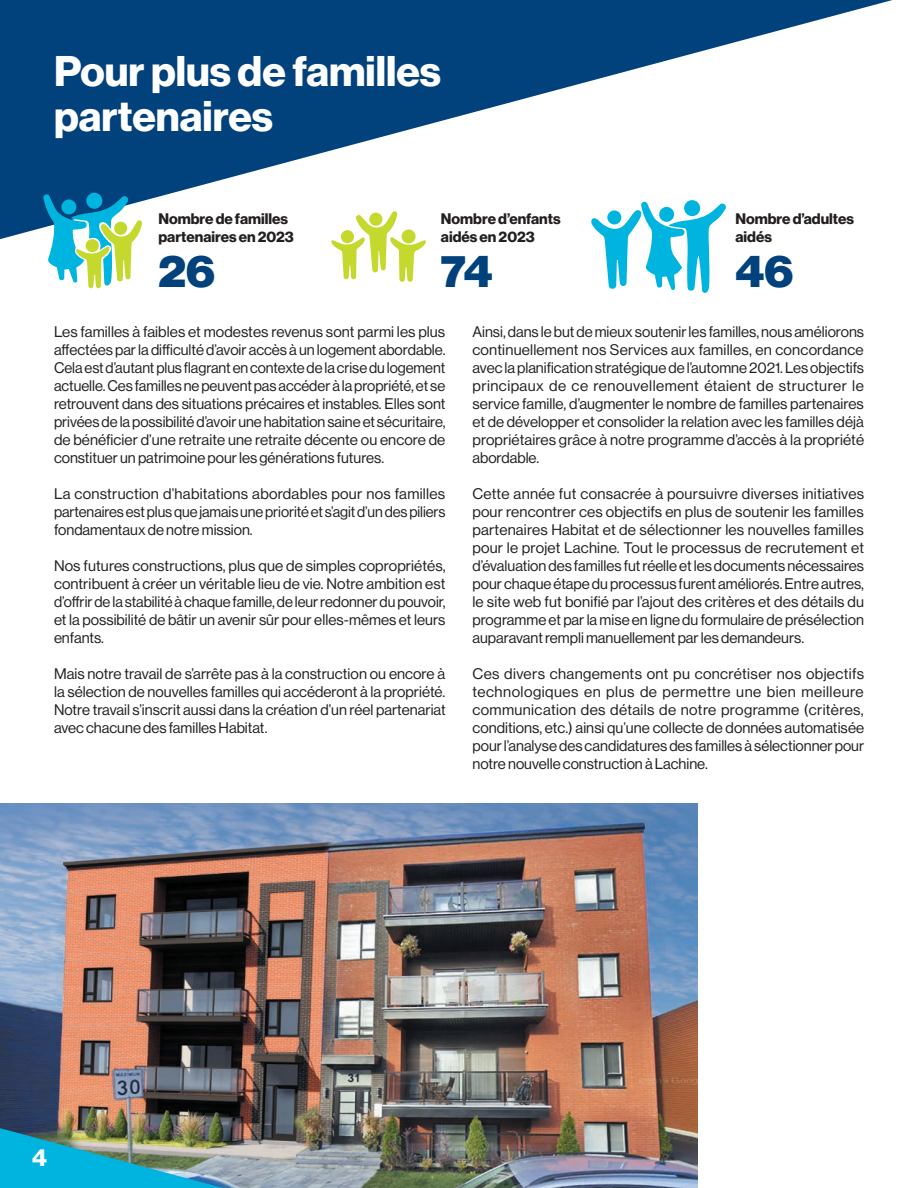
<style>
.page{position:relative;width:918px;height:1188px;background:#fff}
.page>*{position:absolute;margin:0;border:0;box-sizing:border-box;transform-origin:0 0}
.texte{font:45px "N Haas Grotesk DS Pro 95 Blk";color:#01427c}
.titre{font:42px/45px "N Haas Grotesk DS Pro 75 Bd";color:#fff}
.t1{font:24px "N Haas Grotesk DS Pro 75 Bd";color:#fff}
.texte-2{font:15px/18px "N Haas Grotesk DS Pro 55 Rg";color:#231f20;text-align:justify}
.texte-3{font:15px/18px "N Haas Grotesk DS Pro 75 Bd";color:#231f20}
</style>
<div class="page">
<img style="left:0;top:803px;width:697px;height:385px">
<svg style="left:0;top:0;width:892px;height:239px;fill:#01427c"></svg>
<svg style="left:43px;top:194px;width:99px;height:94px"></svg>
<svg style="left:331px;top:211px;width:95px;height:71px"></svg>
<svg style="left:588px;top:201px;width:138px;height:92px"></svg>
<img style="left:0;top:1096px;width:286px;height:92px">
<p class="titre" style="left:54px;top:50px;width:389px">Pour plus de familles partenaires</p>
<p class="texte-3" style="left:158px;top:210px;width:137px">Nombre de familles partenaires en 2023</p>
<p class="texte" style="left:158px;top:245px;width:58px">26</p>
<p class="texte-3" style="left:441px;top:210px;width:121px">Nombre d’enfants aidés en 2023</p>
<p class="texte" style="left:441px;top:245px;width:53px">74</p>
<p class="texte-3" style="left:735px;top:210px;width:120px">Nombre d’adultes aidés</p>
<p class="texte" style="left:735px;top:245px;width:59px">46</p>
<p class="texte-2" style="left:54px;top:323px;width:393px">Les familles à faibles et modestes revenus sont parmi les plus affectées par la difficulté d’avoir accès à un logement abordable.<br>Cela est d’autant plus flagrant en contexte de la crise du logement actuelle. Ces familles ne peuvent pas accéder à la propriété, et se retrouvent dans des situations précaires et instables. Elles sont privées de la possibilité d’avoir une habitation saine et sécuritaire, de bénéficier d’une retraite une retraite décente ou encore de constituer un patrimoine pour les générations futures.</p>
<p class="texte-2" style="left:54px;top:485px;width:393px">La construction d’habitations abordables pour nos familles partenaires est plus que jamais une priorité et s’agit d’un des piliers fondamentaux de notre mission.</p>
<p class="texte-2" style="left:54px;top:557px;width:393px">Nos futures constructions, plus que de simples copropriétés, contribuent à créer un véritable lieu de vie. Notre ambition est d’offrir de la stabilité à chaque famille, de leur redonner du pouvoir, et la possibilité de bâtir un avenir sûr pour elles-mêmes et leurs enfants.</p>
<p class="texte-2" style="left:54px;top:665px;width:393px">Mais notre travail de s’arrête pas à la construction ou encore à la sélection de nouvelles familles qui accéderont à la propriété.<br>Notre travail s’inscrit aussi dans la création d’un réel partenariat avec chacune des familles Habitat.</p>
<p class="texte-2" style="left:472px;top:323px;width:393px">Ainsi, dans le but de mieux soutenir les familles, nous améliorons continuellement nos Services aux familles, en concordance avec la planification stratégique de l’automne 2021. Les objectifs principaux de ce renouvellement étaient de structurer le service famille, d’augmenter le nombre de familles partenaires et de développer et consolider la relation avec les familles déjà propriétaires grâce à notre programme d’accès à la propriété abordable.</p>
<p class="texte-2" style="left:472px;top:485px;width:393px">Cette année fut consacrée à poursuivre diverses initiatives pour rencontrer ces objectifs en plus de soutenir les familles partenaires Habitat et de sélectionner les nouvelles familles pour le projet Lachine. Tout le processus de recrutement et d’évaluation des familles fut réelle et les documents nécessaires pour chaque étape du processus furent améliorés. Entre autres, le site web fut bonifié par l’ajout des critères et des détails du programme et par la mise en ligne du formulaire de présélection auparavant rempli manuellement par les demandeurs.</p>
<p class="texte-2" style="left:472px;top:665px;width:393px">Ces divers changements ont pu concrétiser nos objectifs technologiques en plus de permettre une bien meilleure communication des détails de notre programme (critères, conditions, etc.) ainsi qu’une collecte de données automatisée pour l’analyse des candidatures des familles à sélectionner pour notre nouvelle construction à Lachine.</p>
<h3 class="t1" style="left:32px;top:1144px;width:16px">4</h3>
</div>
